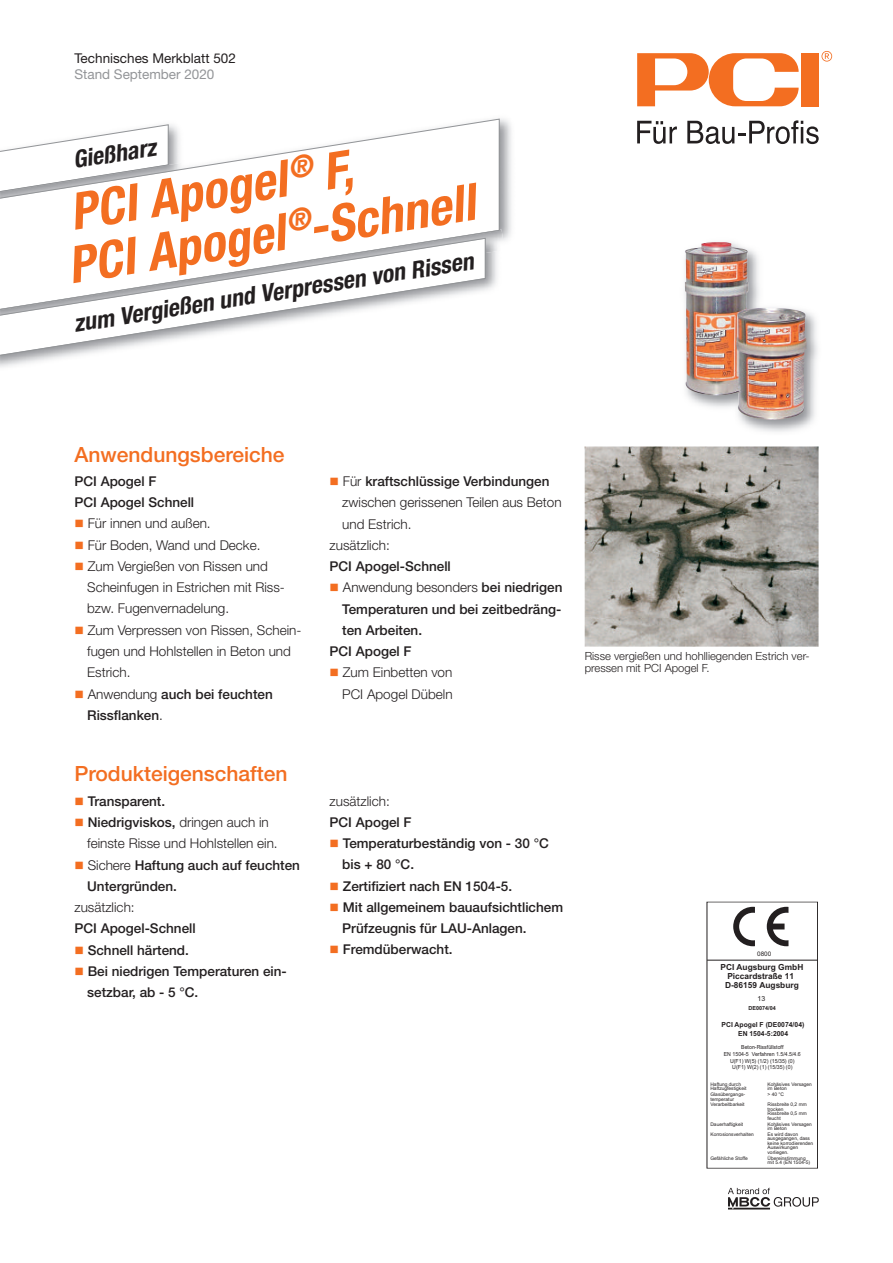
<style>
.page{position:relative;width:893px;height:1263px;background:#fff}
.page>*{position:absolute;margin:0;border:0;box-sizing:border-box;transform-origin:0 0}
.t1{font:italic 700 condensed 51px/52.5px "Helvetica Neue LT Pro";color:#f36e21}
.t2{font:italic 700 condensed 24px "Helvetica Neue LT Pro";color:#231f20}
.t3{font:500 21px "Helvetica Neue LT Pro";color:#f36e21}
.t4{font:500 13.5px/21.3px "Helvetica Neue LT Pro";color:#231f20}
.t5{font:300 13.5px/21.3px "Helvetica Neue LT Pro";color:#231f20}
.t6{font:13.5px "Helvetica Neue LT Pro";color:#231f20}
.t7{font:13.5px "Helvetica Neue LT Pro";color:#939598}
.t8{font:300 11.25px/12px "Helvetica Neue LT Pro";color:#231f20}
.t9{font:700 8.4px/9px "Arial";color:#231f20;text-align:center}
.t10{font:700 6.9px/9.8px "Arial";color:#231f20;text-align:center}
.t11{font:6.9px "Arial";color:#231f20}
.t12{font:6.3px "Arial";color:#231f20}
.t13{font:5.55px/6.8px "Arial";color:#231f20;text-align:center;scale:.94 1}
.t14{font:700 5.55px "Arial";color:#231f20}
.t15{font:4.8px/4.5px "Arial";color:#231f20}
.s1{color:#f36e21}
.s2{font-weight:300}
.s3{font-weight:500}
</style>
<div class="page">
<div style="left:801px;top:53px;width:18px;height:53px;background:#f36e21"></div>
<svg style="left:637px;top:53px;width:162px;height:53px"></svg>
<svg style="left:821px;top:51px;width:11px;height:11px"></svg>
<svg style="left:637px;top:121px;width:40px;height:23px"></svg>
<svg style="left:687px;top:120px;width:132px;height:24px"></svg>
<img style="left:500px;top:118px;width:12px;height:122px">
<svg style="left:1px;top:118px;width:499px;height:111px"></svg>
<img style="left:740px;top:312px;width:78px;height:120px">
<img style="left:684px;top:242px;width:122px;height:178px">
<img style="left:454px;top:230px;width:46px;height:62px">
<svg style="left:1px;top:237px;width:485px;height:121px"></svg>
<hr style="left:707px;top:960px;width:111px;height:1px;background:#231f20">
<div style="left:707px;top:901px;width:111px;height:268px;border:1px solid #231f20"></div>
<svg style="left:733px;top:907px;width:22px;height:39px"></svg>
<svg style="left:767px;top:907px;width:21px;height:39px"></svg>
<svg style="left:728px;top:1187px;width:91px;height:23px"></svg>
<img style="left:585px;top:446px;width:234px;height:201px">
<p class="t6" style="left:74px;top:53px;width:163px">Technisches Merkblatt 502</p>
<p class="t7" style="left:74px;top:69px;width:142px">Stand September 2020</p>
<h2 class="t2" style="left:72px;top:151px;width:85px;rotate:-9deg">Gießharz</h2>
<h1 class="t1" style="left:56px;top:192px;width:413px;rotate:-9deg">PCI Apogel<sup>®</sup> F,<br>PCI Apogel<sup>®</sup>-Schnell</h1>
<h2 class="t2" style="left:72px;top:315px;width:406px;rotate:-9deg">zum Vergießen und Verpressen von Rissen</h2>
<h3 class="t3" style="left:74px;top:446px;width:212px">Anwendungsbereiche</h3>
<p class="t4" style="left:74px;top:472px;width:121px">PCI Apogel F<br>PCI Apogel Schnell</p>
<p class="t5" style="left:74px;top:514px;width:138px"><span class="s1">■</span> Für innen und außen.</p>
<p class="t5" style="left:74px;top:535px;width:188px"><span class="s1">■</span> Für Boden, Wand und Decke.</p>
<p class="t5" style="left:87px;top:557px;width:199px;text-indent:-13px"><span class="s1">■</span> Zum Vergießen von Rissen und<br>Scheinfugen in Estrichen mit Riss&shy;bzw. Fugenvernadelung.</p>
<p class="t5" style="left:87px;top:620px;width:216px;text-indent:-13px"><span class="s1">■</span> Zum Verpressen von Rissen, Schein&shy;fugen und Hohlstellen in Beton und<br>Estrich.</p>
<p class="t4" style="left:87px;top:684px;width:187px;text-indent:-13px"><span class="s1">■</span> <span class="s2">Anwendung</span> auch bei feuchten<br>Rissflanken<span class="s2">.</span></p>
<h3 class="t3" style="left:74px;top:766px;width:215px">Produkteigenschaften</h3>
<p class="t4" style="left:74px;top:792px;width:92px"><span class="s1">■</span> Transparent.</p>
<p class="t5" style="left:87px;top:813px;width:192px;text-indent:-13px"><span class="s1">■</span> <span class="s3">Niedrigviskos,</span> dringen auch in feinste Risse und Hohlstellen ein.</p>
<p class="t4" style="left:87px;top:855px;width:214px;text-indent:-13px"><span class="s1">■</span> <span class="s2">Sichere</span> Haftung auch auf feuchten<br>Untergründen.</p>
<p class="t5" style="left:74px;top:898px;width:62px">zusätzlich:</p>
<p class="t4" style="left:74px;top:919px;width:123px">PCI Apogel-Schnell</p>
<p class="t4" style="left:74px;top:940px;width:116px"><span class="s1">■</span> Schnell härtend.</p>
<p class="t4" style="left:87px;top:962px;width:201px;text-indent:-13px"><span class="s1">■</span> Bei niedrigen Temperaturen ein&shy;setzbar, ab - 5 °C.</p>
<p class="t4" style="left:330px;top:472px;width:221px"><span class="s1">■</span> <span class="s2">Für</span> kraftschlüssige Verbindungen</p>
<p class="t5" style="left:342px;top:493px;width:221px">zwischen gerissenen Teilen aus Beton</p>
<p class="t5" style="left:342px;top:514px;width:71px">und Estrich.</p>
<p class="t5" style="left:330px;top:536px;width:62px">zusätzlich:</p>
<p class="t4" style="left:330px;top:557px;width:123px">PCI Apogel-Schnell</p>
<p class="t5" style="left:330px;top:578px;width:234px"><span class="s1">■</span> Anwendung besonders <span class="s3">bei niedrigen</span></p>
<p class="t4" style="left:342px;top:599px;width:221px">Temperaturen und bei zeitbedräng-</p>
<p class="t4" style="left:342px;top:621px;width:81px">ten Arbeiten.</p>
<p class="t4" style="left:330px;top:642px;width:84px">PCI Apogel F</p>
<p class="t5" style="left:330px;top:663px;width:125px;text-align:right"><span class="s1">■</span> Zum Einbetten von<br>PCI Apogel Dübeln</p>
<p class="t8" style="left:585px;top:651px;width:227px">Risse vergießen und hohlliegenden Estrich ver&shy;pressen mit PCI Apogel F.</p>
<p class="t5" style="left:330px;top:791px;width:62px">zusätzlich:</p>
<p class="t4" style="left:330px;top:813px;width:84px">PCI Apogel F</p>
<p class="t4" style="left:342px;top:834px;width:208px;text-indent:-13px"><span class="s1">■</span> Temperaturbeständig von - 30 °C bis + 80 °C.</p>
<p class="t4" style="left:330px;top:876px;width:184px"><span class="s1">■</span> Zertifiziert nach EN 1504-5.</p>
<p class="t4" style="left:342px;top:898px;width:222px;text-indent:-13px"><span class="s1">■</span> Mit allgemeinem bauaufsichtlichem<br>Prüfzeugnis für LAU-Anlagen.</p>
<p class="t4" style="left:330px;top:940px;width:125px"><span class="s1">■</span> Fremdüberwacht.</p>
<p class="t12" style="left:757px;top:950px;width:15px">0800</p>
<p class="t9" style="left:721px;top:963px;width:84px">PCI Augsburg GmbH<br>Piccardstraße 11<br>D-86159 Augsburg</p>
<p class="t11" style="left:757px;top:994px;width:9px">13</p>
<p class="t14" style="left:748px;top:1004px;width:29px">DE0074/04</p>
<p class="t10" style="left:722px;top:1019px;width:84px">PCI Apogel F (DE0074/04)<br>EN 1504-5:2004</p>
<p class="t13" style="left:724px;top:1044px;width:84px">Beton-Rissfüllstoff<br>EN 1504-5 Verfahren 1.5/4.5/4.6<br>U(F1) W(5) (1/2) (15/35) (0)<br>U(F1) W(2) (1) (15/35) (0)</p>
<p class="t15" style="left:710px;top:1082px;width:32px">Haftung durch</p>
<p class="t15" style="left:767px;top:1082px;width:46px">Kohäsives Versagen</p>
<p class="t15" style="left:710px;top:1086px;width:38px">Haftzugfestigkeit</p>
<p class="t15" style="left:767px;top:1086px;width:21px">im Beton</p>
<p class="t15" style="left:710px;top:1092px;width:36px">Glasübergangs-</p>
<p class="t15" style="left:767px;top:1092px;width:18px">&gt; 40 °C</p>
<p class="t15" style="left:710px;top:1096px;width:36px;line-height:5.8px">temperatur<br>Verarbeitbarkeit</p>
<p class="t15" style="left:767px;top:1102px;width:41px">Rissbreite 0,2 mm trocken<br>Rissbreite 0,5 mm feucht</p>
<p class="t15" style="left:710px;top:1122px;width:34px">Dauerhaftigkeit</p>
<p class="t15" style="left:767px;top:1122px;width:46px">Kohäsives Versagen im Beton</p>
<p class="t15" style="left:710px;top:1132px;width:45px">Korrosionsverhalten</p>
<p class="t15" style="left:767px;top:1132px;width:47px">Es wird davon ausgegangen, dass keine korrodierenden<br>Auswirkungen vorliegen.</p>
<p class="t15" style="left:710px;top:1155px;width:39px">Gefähliche Stoffe</p>
<p class="t15" style="left:767px;top:1155px;width:44px">Übereinstimmung mit 5.4 (EN 1504-5)</p>
</div>
